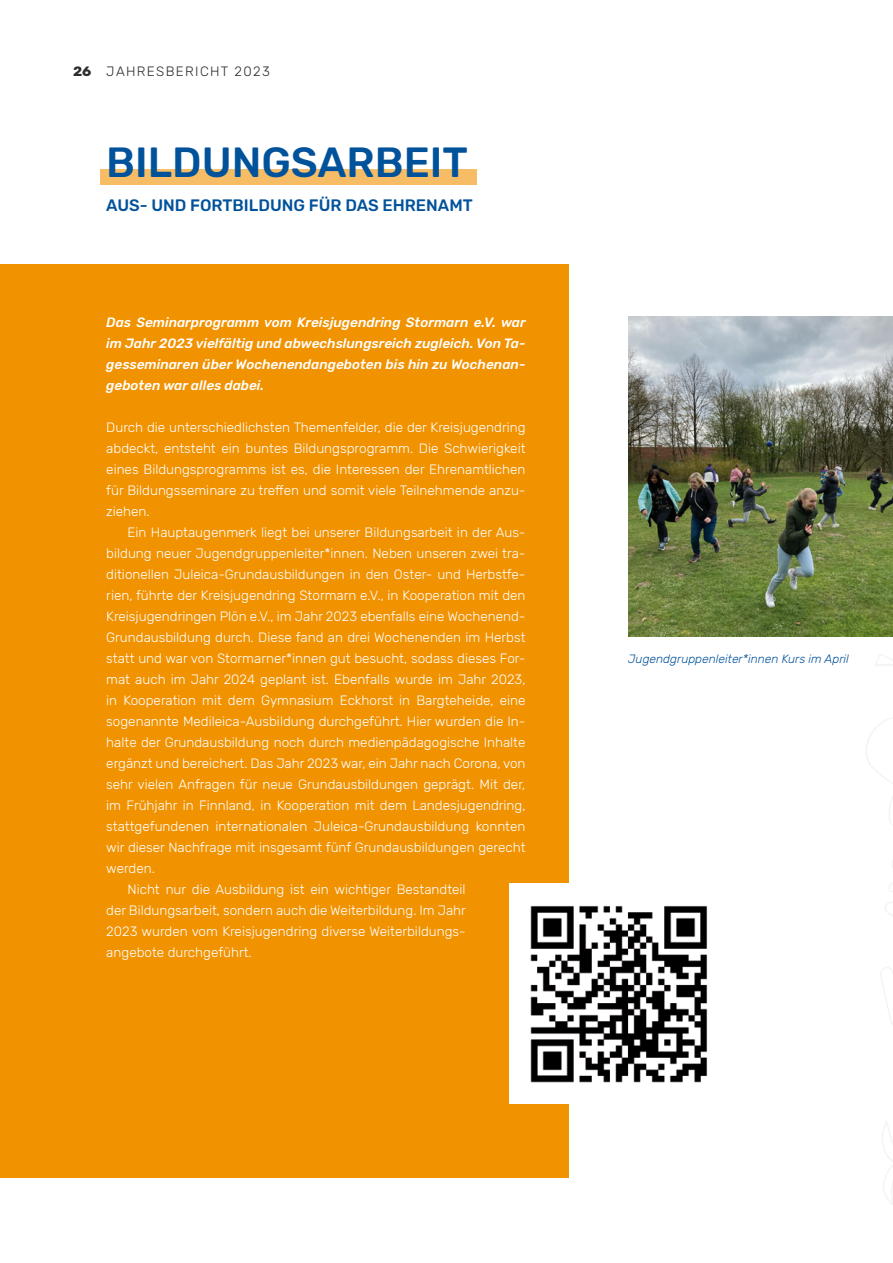
<style>
.page{position:relative;width:893px;height:1263px;background:#fff}
.page>*{position:absolute;margin:0;border:0;box-sizing:border-box;transform-origin:0 0}
.t1{font:500 42px "Rubik";color:#00529b}
.t2{font:500 16.5px "Rubik";color:#00529b}
.t3{font:300 13.5px/21px "Rubik";color:#fff;text-align:justify}
.t4{font:italic 500 13.5px/21px "Rubik";color:#fff;text-align:justify}
.t5{font:300 13.5px "Rubik";letter-spacing:.1em;color:#2d2c2f}
.t6{font:italic 300 12px "Rubik";color:#00529b}
.s1{font-weight:700}
</style>
<div class="page">
<div style="left:0;top:264px;width:568px;height:914px;background:#f19201"></div>
<div style="left:100px;top:170px;width:376px;height:15px;background:#f6bd66"></div>
<svg style="left:881px;top:902px;width:12px;height:303px"></svg>
<svg style="left:866px;top:654px;width:27px;height:236px"></svg>
<img style="left:628px;top:317px;width:265px;height:320px">
<div style="left:508px;top:884px;width:220px;height:220px;background:#fff"></div>
<img style="left:530px;top:905px;width:178px;height:178px">
<p class="t5" style="left:73px;top:64px;width:198px"><span class="s1">26</span> JAHRESBERICHT 2023</p>
<h1 class="t1" style="left:106px;top:139px;width:363px">BILDUNGSARBEIT</h1>
<p class="t2" style="left:106px;top:196px;width:368px">AUS- UND FORTBILDUNG FÜR DAS EHRENAMT</p>
<p class="t4" style="left:106px;top:312px;width:421px">Das Seminarprogramm vom Kreisjugendring Stormarn e.V. war im Jahr 2023 vielfältig und abwechslungsreich zugleich. Von Ta&shy;gesseminaren über Wochenendangeboten bis hin zu Wochenan&shy;geboten war alles dabei.</p>
<p class="t3" style="left:106px;top:417px;width:421px">Durch die unterschiedlichsten Themenfelder, die der Kreisjugendring abdeckt, entsteht ein buntes Bildungsprogramm. Die Schwierigkeit eines Bildungsprogramms ist es, die Interessen der Ehrenamtlichen für Bildungsseminare zu treffen und somit viele Teilnehmende anzu&shy;ziehen.</p>
<p class="t3" style="left:128px;top:522px;width:399px">Ein Hauptaugenmerk liegt bei unserer Bildungsarbeit in der Aus-</p>
<p class="t3" style="left:106px;top:543px;width:421px">bildung neuer Jugendgruppenleiter*innen. Neben unseren zwei tra-</p>
<p class="t3" style="left:106px;top:564px;width:421px">ditionellen Juleica-Grundausbildungen in den Oster- und Herbstfe-</p>
<p class="t3" style="left:106px;top:585px;width:421px">rien, führte der Kreisjugendring Stormarn e.V., in Kooperation mit den</p>
<p class="t3" style="left:106px;top:606px;width:421px">Kreisjugendringen Plön e.V., im Jahr 2023 ebenfalls eine Wochenend-</p>
<p class="t3" style="left:106px;top:627px;width:421px">Grundausbildung durch. Diese fand an drei Wochenenden im Herbst</p>
<p class="t3" style="left:106px;top:648px;width:421px">statt und war von Stormarner*innen gut besucht, sodass dieses For-</p>
<p class="t3" style="left:106px;top:669px;width:421px">mat auch im Jahr 2024 geplant ist. Ebenfalls wurde im Jahr 2023,</p>
<p class="t3" style="left:106px;top:690px;width:421px">in Kooperation mit dem Gymnasium Eckhorst in Bargteheide, eine</p>
<p class="t3" style="left:106px;top:711px;width:421px">sogenannte Medileica-Ausbildung durchgeführt. Hier wurden die In-</p>
<p class="t3" style="left:106px;top:732px;width:421px">halte der Grundausbildung noch durch medienpädagogische Inhalte</p>
<p class="t3" style="left:106px;top:753px;width:421px">ergänzt und bereichert. Das Jahr 2023 war, ein Jahr nach Corona, von</p>
<p class="t3" style="left:106px;top:774px;width:421px">sehr vielen Anfragen für neue Grundausbildungen geprägt. Mit der,</p>
<p class="t3" style="left:106px;top:795px;width:421px">im Frühjahr in Finnland, in Kooperation mit dem Landesjugendring,</p>
<p class="t3" style="left:106px;top:816px;width:421px">stattgefundenen internationalen Juleica-Grundausbildung konnten</p>
<p class="t3" style="left:106px;top:837px;width:421px">wir dieser Nachfrage mit insgesamt fünf Grundausbildungen gerecht</p>
<p class="t3" style="left:106px;top:858px;width:50px">werden.</p>
<p class="t3" style="left:128px;top:879px;width:340px">Nicht nur die Ausbildung ist ein wichtiger Bestandteil</p>
<p class="t3" style="left:106px;top:900px;width:361px">der Bildungsarbeit, sondern auch die Weiterbildung. Im Jahr</p>
<p class="t3" style="left:106px;top:921px;width:361px">2023 wurden vom Kreisjugendring diverse Weiterbildungs-</p>
<p class="t3" style="left:106px;top:942px;width:147px">angebote durchgeführt.</p>
<p class="t6" style="left:628px;top:652px;width:222px">Jugendgruppenleiter*innen Kurs im April</p>
</div>
